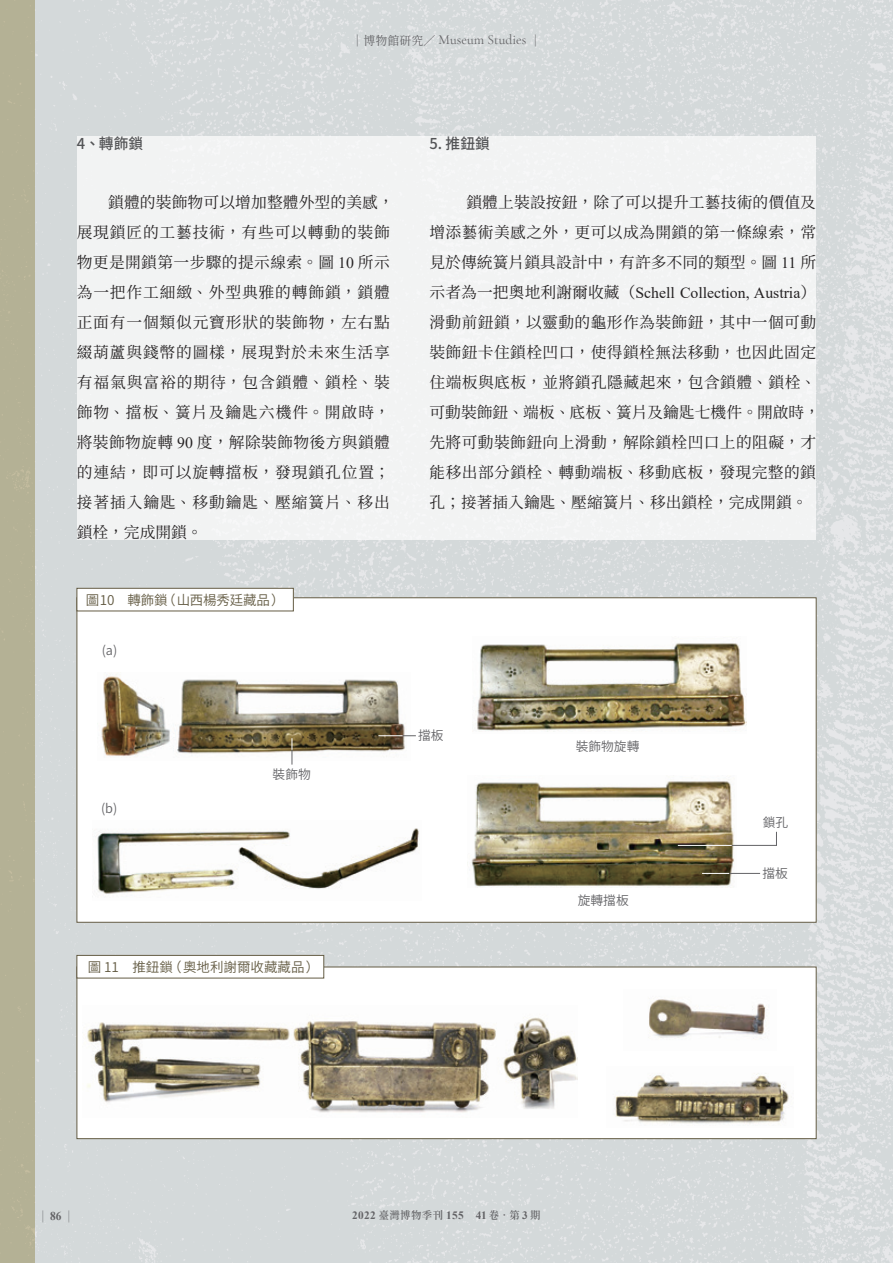
<style>
.page{position:relative;width:893px;height:1263px;background:#fff}
.page>*{position:absolute;margin:0;border:0;box-sizing:border-box;transform-origin:0 0}
.t1{font:15.75px/30px "Source Han Serif TC";letter-spacing:.025em;color:#262324;text-align:justify}
.t2{font:15.75px/30px "Source Han Serif TC";letter-spacing:.05em;color:#262324}
.t3{font:15.75px "Times New Roman";color:#262324}
.t4{font:500 15px "Source Han Sans TC";color:#545557}
.t5{font:13.8px "Cormorant Garamond";color:#636366}
.t6{font:13.5px "Source Han Sans TC";color:#645c44}
.t7{font:12.75px "Source Han Sans TC";color:#636366}
.t8{font:12px "Source Han Serif TC";color:#636366;scale:.8 1}
.t9{font:700 11.25px "Times New Roman";letter-spacing:.03em;color:#636366}
.s1{font-family:"Gen Ryu Min TW";font-size:12px}
.s2{font-family:"Times New Roman"}
.s3{font-family:"Source Han Serif TC"}
.s4{font-family:"Times New Roman";font-weight:700}
.s5{font-family:"Gen Ryu Min TW";font-weight:600;font-size:10.5px}
</style>
<div class="page">
<img style="left:0;top:0;width:893px;height:1263px">
<div style="left:77px;top:967px;width:739px;height:172px;background:#fff;border:1px solid #645c44"></div>
<div style="left:77px;top:136px;width:739px;height:404px;background:#f2f3f3"></div>
<div style="left:77px;top:597px;width:739px;height:325px;background:#fff"></div>
<img style="left:101px;top:674px;width:309px;height:86px">
<img style="left:477px;top:643px;width:270px;height:89px">
<img style="left:469px;top:781px;width:267px;height:106px">
<img style="left:97px;top:828px;width:322px;height:66px">
<div style="left:77px;top:588px;width:216px;height:23px;background:#fff"></div>
<div style="left:77px;top:588px;width:217px;height:23px;border:1px solid #645c44"></div>
<div style="left:77px;top:955px;width:247px;height:23px;background:#fff"></div>
<div style="left:77px;top:955px;width:247px;height:23px;border:1px solid #645c44"></div>
<img style="left:87px;top:1017px;width:490px;height:96px">
<img style="left:648px;top:999px;width:118px;height:40px">
<img style="left:614px;top:1073px;width:175px;height:51px">
<hr style="left:678px;top:845px;width:54px;height:1px;background:#fff">
<svg style="left:702px;top:873px;width:27px;height:1px"></svg>
<hr style="left:729px;top:873px;width:31px;height:1px;background:#636366">
<svg style="left:378px;top:735px;width:38px;height:1px"></svg>
<svg style="left:731px;top:831px;width:46px;height:15px"></svg>
<svg style="left:292px;top:738px;width:1px;height:27px"></svg>
<p class="t4" style="left:77px;top:135px;width:68px">4、轉飾鎖</p>
<p class="t5" style="left:352px;top:32px;width:191px"><span class="s1">｜博物館研究／</span> Museum Studies <span class="s1">｜</span></p>
<p class="t4" style="left:429px;top:135px;width:62px">5. 推鈕鎖</p>
<p class="t2" style="left:77px;top:187px;width:319px;text-indent:32px">鎖體的裝飾物可以增加整體外型的美感，展現鎖匠的工藝技術，有些可以轉動的裝飾物更是開鎖第一步驟的提示線索。圖 <span class="s2">10</span> 所示為一把作工細緻、外型典雅的轉飾鎖，鎖體正面有一個類似元寶形狀的裝飾物，左右點綴葫蘆與錢幣的圖樣，展現對於未來生活享有福氣與富裕的期待，包含鎖體、鎖栓、裝飾物、擋板、簧片及鑰匙六機件。開啟時，將裝飾物旋轉 <span class="s2">90</span> 度，解除裝飾物後方與鎖體的連結，即可以旋轉擋板，發現鎖孔位置；接著插入鑰匙、移動鑰匙、壓縮簧片、移出鎖栓，完成開鎖。</p>
<p class="t6" style="left:86px;top:592px;width:200px">圖10　轉飾鎖（山西楊秀廷藏品）</p>
<p class="t7" style="left:102px;top:643px;width:17px">(a)</p>
<p class="t7" style="left:101px;top:801px;width:18px">(b)</p>
<p class="t7" style="left:273px;top:767px;width:40px">裝飾物</p>
<p class="t6" style="left:88px;top:959px;width:233px">圖 11　推鈕鎖（奧地利謝爾收藏藏品）</p>
<p class="t1" style="left:429px;top:187px;width:388px;text-indent:37px">鎖體上裝設按鈕，除了可以提升工藝技術的價值及增添藝術美感之外，更可以成為開鎖的第一條線索，常見於傳統簧片鎖具設計中，有許多不同的類型。圖 <span class="s2">11</span> 所</p>
<p class="t3" style="left:429px;top:281px;width:388px"><span class="s3">示者為一把奧地利謝爾收藏（</span>Schell Collection, Austria<span class="s3">）</span></p>
<p class="t1" style="left:429px;top:307px;width:392px;text-align:left">滑動前鈕鎖，以靈動的龜形作為裝飾鈕，其中一個可動裝飾鈕卡住鎖栓凹口，使得鎖栓無法移動，也因此固定住端板與底板，並將鎖孔隱藏起來，包含鎖體、鎖栓、可動裝飾鈕、端板、底板、簧片及鑰匙七機件。開啟時，先將可動裝飾鈕向上滑動，解除鎖栓凹口上的阻礙，才能移出部分鎖栓、轉動端板、移動底板，發現完整的鎖孔；接著插入鑰匙、壓縮簧片、移出鎖栓，完成開鎖。</p>
<p class="t7" style="left:418px;top:728px;width:27px">擋板</p>
<p class="t7" style="left:576px;top:739px;width:65px">裝飾物旋轉</p>
<p class="t7" style="left:578px;top:893px;width:52px">旋轉擋板</p>
<p class="t7" style="left:763px;top:815px;width:27px">鎖孔</p>
<p class="t7" style="left:762px;top:866px;width:27px">擋板</p>
<p class="t8" style="left:38px;top:1209px;width:46px">｜<span class="s4">86</span>｜</p>
<p class="t9" style="left:352px;top:1207px;width:190px">2022 <span class="s5">臺灣博物季刊</span> 155 41 <span class="s5">卷．第</span> 3 <span class="s5">期</span></p>
</div>
